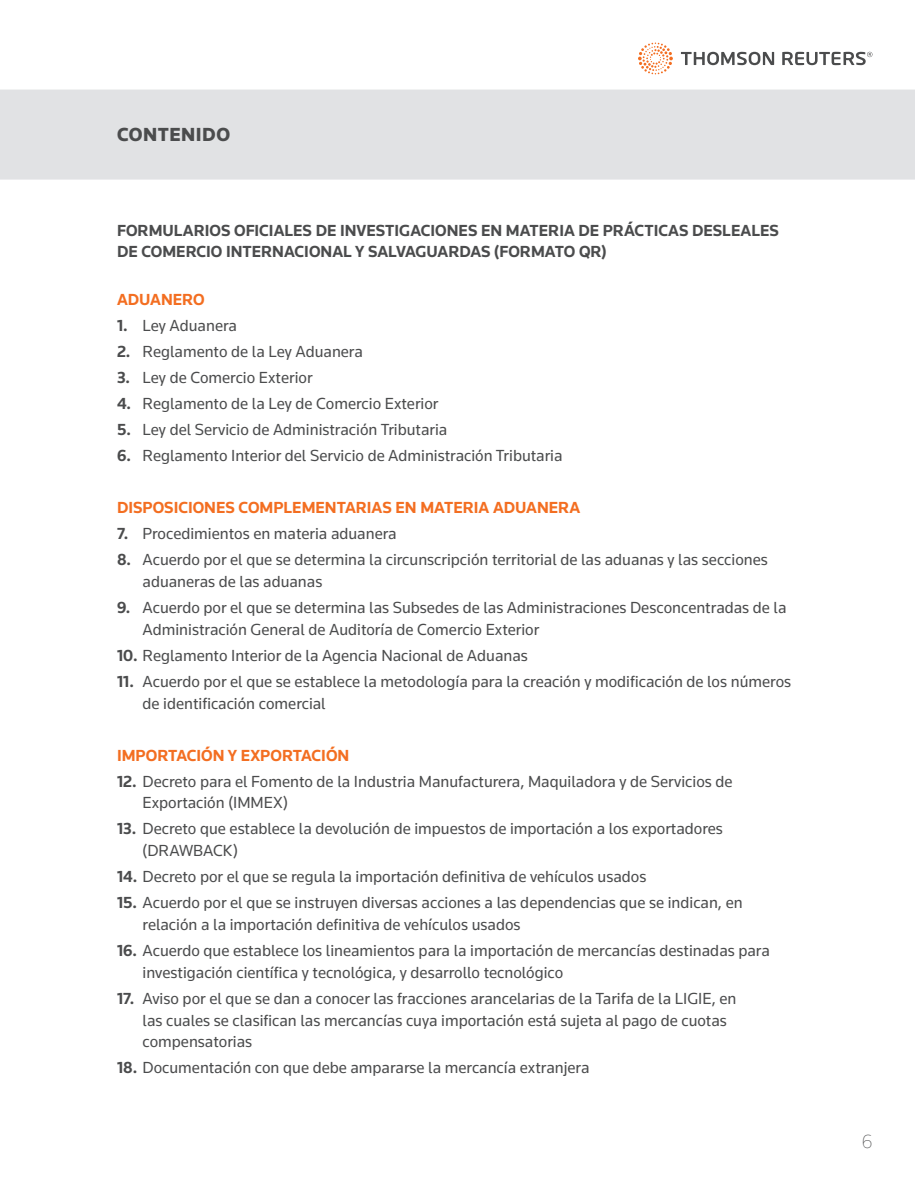
<style>
.page{position:relative;width:915px;height:1191px;background:#fff}
.page>*{position:absolute;margin:0;border:0;box-sizing:border-box;transform-origin:0 0}
.t1{font:900 19.5px "Knowledge 2017";letter-spacing:.025em;color:#4b4c4d}
.t2{font:200 19.5px "Knowledge 2017";color:#4b4c4d}
.t3{font:16.5px/21.8px "Knowledge 2017";color:#4b4c4d}
.t4{font:700 16.5px/21.8px "Knowledge 2017";color:#4b4c4d}
.t5{font:700 16.5px "Knowledge 2017";color:#f36e21}
.s1{font-weight:700}
</style>
<div class="page">
<svg style="left:680px;top:52px;width:192px;height:13px"></svg>
<svg style="left:638px;top:43px;width:34px;height:31px"></svg>
<div style="left:0;top:90px;width:914px;height:90px;background:#e1e2e4"></div>
<p class="t1" style="left:117px;top:122px;width:115px">CONTENIDO</p>
<p class="t4" style="left:117px;top:219px;width:663px">FORMULARIOS OFICIALES DE INVESTIGACIONES EN MATERIA DE PRÁCTICAS DESLEALES<br>DE COMERCIO INTERNACIONAL Y SALVAGUARDAS (FORMATO QR)</p>
<p class="t5" style="left:117px;top:289px;width:89px">ADUANERO</p>
<p class="t3" style="left:117px;top:314px;width:121px"><span class="s1">1.</span> Ley Aduanera</p>
<p class="t3" style="left:117px;top:340px;width:247px"><span class="s1">2.</span> Reglamento de la Ley Aduanera</p>
<p class="t3" style="left:117px;top:366px;width:197px"><span class="s1">3.</span> Ley de Comercio Exterior</p>
<p class="t3" style="left:117px;top:392px;width:323px"><span class="s1">4.</span> Reglamento de la Ley de Comercio Exterior</p>
<p class="t3" style="left:117px;top:418px;width:332px"><span class="s1">5.</span> Ley del Servicio de Administración Tributaria</p>
<p class="t3" style="left:117px;top:444px;width:447px"><span class="s1">6.</span> Reglamento Interior del Servicio de Administración Tributaria</p>
<p class="t5" style="left:117px;top:497px;width:464px">DISPOSICIONES COMPLEMENTARIAS EN MATERIA ADUANERA</p>
<p class="t3" style="left:117px;top:522px;width:281px"><span class="s1">7.</span> Procedimientos en materia aduanera</p>
<p class="t3" style="left:142px;top:548px;width:626px;text-indent:-26px"><span class="s1">8.</span> Acuerdo por el que se determina la circunscripción territorial de las aduanas y las secciones aduaneras de las aduanas</p>
<p class="t3" style="left:142px;top:596px;width:645px;text-indent:-26px"><span class="s1">9.</span> Acuerdo por el que se determina las Subsedes de las Administraciones Desconcentradas de la<br>Administración General de Auditoría de Comercio Exterior</p>
<p class="t3" style="left:117px;top:644px;width:412px"><span class="s1">10.</span> Reglamento Interior de la Agencia Nacional de Aduanas</p>
<p class="t3" style="left:142px;top:670px;width:650px;text-indent:-26px"><span class="s1">11.</span> Acuerdo por el que se establece la metodología para la creación y modificación de los números de identificación comercial</p>
<p class="t5" style="left:117px;top:745px;width:234px">IMPORTACIÓN Y EXPORTACIÓN</p>
<p class="t3" style="left:142px;top:770px;width:591px;text-indent:-26px"><span class="s1">12.</span> Decreto para el Fomento de la Industria Manufacturera, Maquiladora y de Servicios de<br>Exportación (IMMEX)</p>
<p class="t3" style="left:142px;top:817px;width:581px;text-indent:-26px"><span class="s1">13.</span> Decreto que establece la devolución de impuestos de importación a los exportadores (DRAWBACK)</p>
<p class="t3" style="left:117px;top:865px;width:530px"><span class="s1">14.</span> Decreto por el que se regula la importación definitiva de vehículos usados</p>
<p class="t3" style="left:142px;top:891px;width:601px;text-indent:-26px"><span class="s1">15.</span> Acuerdo por el que se instruyen diversas acciones a las dependencias que se indican, en relación a la importación definitiva de vehículos usados</p>
<p class="t3" style="left:142px;top:939px;width:628px;text-indent:-26px"><span class="s1">16.</span> Acuerdo que establece los lineamientos para la importación de mercancías destinadas para investigación científica y tecnológica, y desarrollo tecnológico</p>
<p class="t3" style="left:142px;top:987px;width:595px;text-indent:-26px"><span class="s1">17.</span> Aviso por el que se dan a conocer las fracciones arancelarias de la Tarifa de la LIGIE, en las cuales se clasifican las mercancías cuya importación está sujeta al pago de cuotas compensatorias</p>
<p class="t3" style="left:117px;top:1056px;width:474px"><span class="s1">18.</span> Documentación con que debe ampararse la mercancía extranjera</p>
<p class="t2" style="left:861px;top:1130px;width:12px">6</p>
</div>
